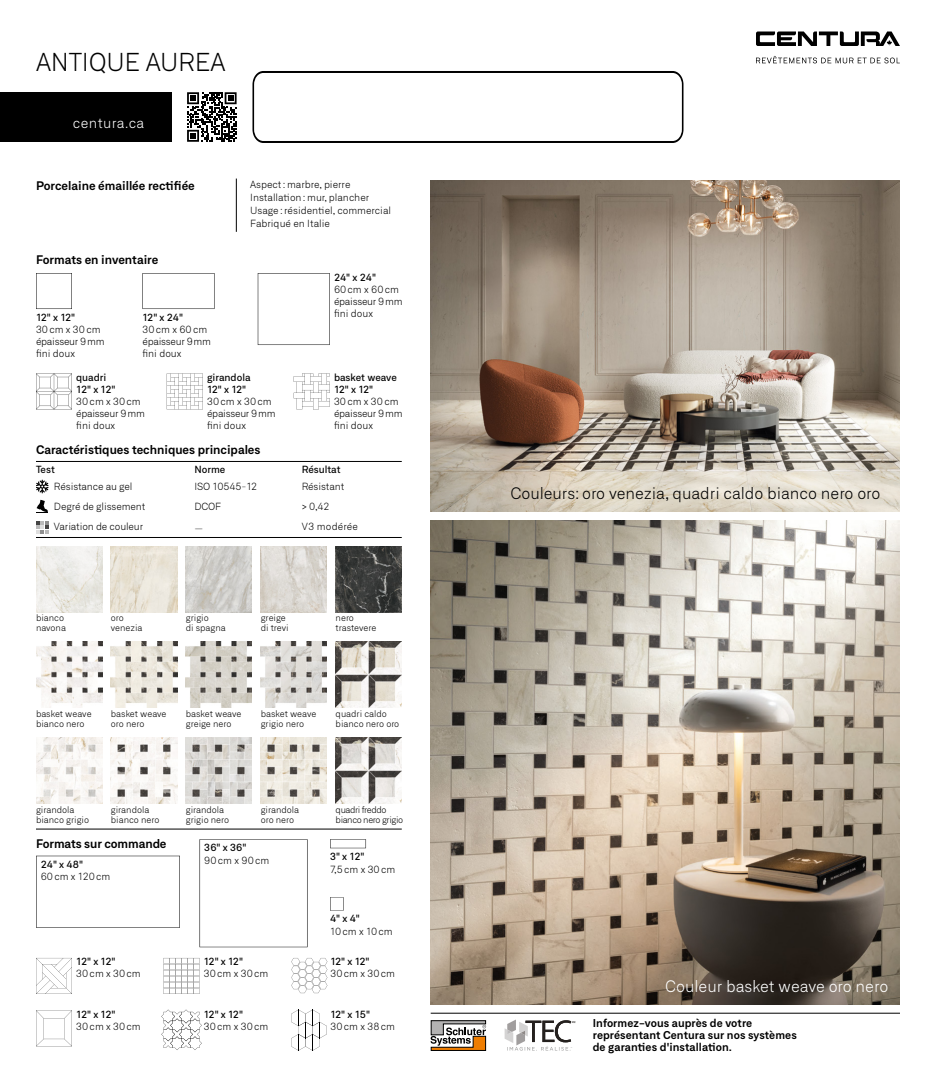
<style>
.page{position:relative;width:936px;height:1080px;background:#fff}
.page>*{position:absolute;margin:0;border:0;box-sizing:border-box;transform-origin:0 0}
.t1{font:300 25px "Neufile Grotesk";letter-spacing:-.01em;color:#000}
.t2{font:300 16px "Neufile Grotesk";color:#000}
.t3{font:300 16px "Neufile Grotesk";color:#fff}
.t4{font:300 14px "Neufile Grotesk";letter-spacing:.03em;color:#fff}
.t5{font:600 12px "Neufile Grotesk";color:#000}
.t6{font:600 11px/12px "Neufile Grotesk";letter-spacing:.01em;color:#000}
.t7{font:300 10px/12px "Neufile Grotesk";color:#000}
.t8{font:500 10px/12px "Neufile Grotesk";letter-spacing:-.005em;color:#000}
.t9{font:300 9px/10px "Neufile Grotesk";color:#000}
.t10{font:300 9px/10px "Neufile Grotesk";letter-spacing:-.04em;color:#000}
</style>
<div class="page">
<img style="left:431px;top:181px;width:469px;height:330px">
<img style="left:431px;top:521px;width:469px;height:484px">
<hr style="left:431px;top:1013px;width:469px;height:1px;background:#000">
<hr style="left:236px;top:179px;width:1px;height:53px;background:#000">
<hr style="left:36px;top:537px;width:366px;height:1px;background:#000">
<hr style="left:36px;top:829px;width:366px;height:1px;background:#000">
<svg style="left:36px;top:480px;width:13px;height:13px"></svg>
<hr style="left:36px;top:461px;width:366px;height:1px;background:#000">
<svg style="left:36px;top:500px;width:12px;height:13px"></svg>
<svg style="left:36px;top:521px;width:13px;height:13px"></svg>
<svg style="left:258px;top:273px;width:72px;height:72px"></svg>
<svg style="left:36px;top:856px;width:144px;height:72px"></svg>
<svg style="left:200px;top:839px;width:108px;height:108px"></svg>
<svg style="left:142px;top:273px;width:72px;height:36px"></svg>
<svg style="left:36px;top:273px;width:36px;height:36px"></svg>
<svg style="left:431px;top:1020px;width:55px;height:31px"></svg>
<svg style="left:505px;top:1020px;width:71px;height:31px"></svg>
<svg style="left:187px;top:92px;width:50px;height:50px"></svg>
<img style="left:36px;top:546px;width:66px;height:67px">
<img style="left:36px;top:642px;width:66px;height:66px">
<img style="left:36px;top:738px;width:66px;height:66px">
<img style="left:111px;top:546px;width:66px;height:67px">
<img style="left:111px;top:642px;width:66px;height:66px">
<img style="left:111px;top:738px;width:66px;height:66px">
<img style="left:186px;top:546px;width:66px;height:67px">
<img style="left:186px;top:642px;width:66px;height:66px">
<img style="left:186px;top:738px;width:66px;height:66px">
<img style="left:261px;top:546px;width:66px;height:67px">
<img style="left:261px;top:642px;width:66px;height:66px">
<img style="left:261px;top:738px;width:66px;height:66px">
<img style="left:336px;top:546px;width:66px;height:67px">
<img style="left:336px;top:642px;width:66px;height:66px">
<img style="left:336px;top:738px;width:66px;height:66px">
<svg style="left:36px;top:373px;width:36px;height:36px"></svg>
<svg style="left:167px;top:373px;width:36px;height:36px"></svg>
<svg style="left:294px;top:373px;width:36px;height:36px"></svg>
<svg style="left:291px;top:958px;width:36px;height:35px"></svg>
<svg style="left:161px;top:1010px;width:41px;height:40px"></svg>
<svg style="left:291px;top:1010px;width:36px;height:41px"></svg>
<svg style="left:36px;top:1010px;width:36px;height:36px"></svg>
<svg style="left:330px;top:839px;width:36px;height:9px"></svg>
<svg style="left:330px;top:897px;width:14px;height:14px"></svg>
<svg style="left:164px;top:958px;width:36px;height:36px"></svg>
<svg style="left:36px;top:958px;width:36px;height:36px"></svg>
<div style="left:0;top:92px;width:171px;height:50px;background:#000"></div>
<svg style="left:756px;top:56px;width:144px;height:7px"></svg>
<svg style="left:756px;top:32px;width:144px;height:14px"></svg>
<svg style="left:252px;top:71px;width:432px;height:72px"></svg>
<h1 class="t1" style="left:36px;top:46px;width:191px">ANTIQUE AUREA</h1>
<h3 class="t4" style="left:73px;top:114px;width:73px">centura.ca</h3>
<p class="t5" style="left:36px;top:177px;width:160px">Porcelaine émaillée rectifiée</p>
<p class="t7" style="left:250px;top:178px;width:142px;line-height:13px">Aspect: marbre, pierre<br>Installation: mur, plancher<br>Usage: résidentiel, commercial<br>Fabriqué en Italie</p>
<p class="t5" style="left:36px;top:252px;width:124px">Formats en inventaire</p>
<p class="t8" style="left:36px;top:311px;width:41px">12" x 12"</p>
<p class="t7" style="left:36px;top:323px;width:70px">30cm x 30cm épaisseur 9mm fini doux</p>
<p class="t8" style="left:76px;top:371px;width:41px">quadri<br>12" x 12"</p>
<p class="t7" style="left:76px;top:395px;width:70px">30cm x 30cm épaisseur 9mm fini doux</p>
<p class="t8" style="left:142px;top:311px;width:42px">12" x 24"</p>
<p class="t7" style="left:142px;top:323px;width:70px">30cm x 60cm épaisseur 9mm fini doux</p>
<p class="t8" style="left:207px;top:371px;width:45px">girandola<br>12" x 12"</p>
<p class="t7" style="left:207px;top:395px;width:70px">30cm x 30cm épaisseur 9mm fini doux</p>
<p class="t8" style="left:334px;top:271px;width:44px">24" x 24"</p>
<p class="t7" style="left:334px;top:283px;width:70px">60cm x 60cm épaisseur 9mm fini doux</p>
<p class="t8" style="left:334px;top:371px;width:64px">basket weave<br>12" x 12"</p>
<p class="t7" style="left:334px;top:395px;width:70px">30cm x 30cm épaisseur 9mm fini doux</p>
<p class="t5" style="left:36px;top:442px;width:226px">Caractéristiques techniques principales</p>
<p class="t8" style="left:36px;top:463px;width:20px">Test</p>
<p class="t8" style="left:194px;top:463px;width:33px">Norme</p>
<p class="t8" style="left:302px;top:463px;width:40px">Résultat</p>
<p class="t7" style="left:54px;top:476px;width:93px;line-height:20.2px">Résistance au gel<br>Degré de glissement<br>Variation de couleur</p>
<p class="t7" style="left:194px;top:476px;width:64px;line-height:20.2px">ISO 10545-12<br>DCOF</p>
<p class="t7" style="left:194px;top:522px;width:10px">—</p>
<p class="t7" style="left:302px;top:476px;width:58px;line-height:20.2px">Résistant<br>&gt; 0,42<br>V3 modérée</p>
<p class="t9" style="left:36px;top:613px;width:32px">bianco navona</p>
<p class="t9" style="left:111px;top:613px;width:33px">oro venezia</p>
<p class="t9" style="left:186px;top:613px;width:41px">grigio<br>di spagna</p>
<p class="t9" style="left:261px;top:613px;width:29px">greige di trevi</p>
<p class="t9" style="left:336px;top:613px;width:42px">nero trastevere</p>
<p class="t9" style="left:36px;top:708px;width:57px">basket weave bianco nero</p>
<p class="t9" style="left:111px;top:708px;width:57px">basket weave oro nero</p>
<p class="t9" style="left:186px;top:708px;width:57px">basket weave greige nero</p>
<p class="t9" style="left:261px;top:708px;width:57px">basket weave grigio nero</p>
<p class="t9" style="left:336px;top:708px;width:65px">quadri caldo bianco nero oro</p>
<p class="t9" style="left:36px;top:804px;width:55px">girandola bianco grigio</p>
<p class="t9" style="left:111px;top:804px;width:50px">girandola bianco nero</p>
<p class="t9" style="left:186px;top:804px;width:45px">girandola grigio nero</p>
<p class="t9" style="left:261px;top:804px;width:40px">girandola oro nero</p>
<p class="t5" style="left:36px;top:836px;width:132px">Formats sur commande</p>
<p class="t8" style="left:41px;top:858px;width:44px">24" x 48"</p>
<p class="t7" style="left:41px;top:870px;width:71px">60cm x 120cm</p>
<p class="t8" style="left:76px;top:956px;width:41px">12" x 12"</p>
<p class="t7" style="left:76px;top:968px;width:66px">30cm x 30cm</p>
<p class="t8" style="left:76px;top:1008px;width:41px">12" x 12"</p>
<p class="t7" style="left:76px;top:1020px;width:66px">30cm x 30cm</p>
<p class="t8" style="left:204px;top:842px;width:43px">36" x 36"</p>
<p class="t7" style="left:204px;top:855px;width:67px">90cm x 90cm</p>
<p class="t8" style="left:204px;top:956px;width:41px">12" x 12"</p>
<p class="t7" style="left:204px;top:968px;width:66px">30cm x 30cm</p>
<p class="t8" style="left:204px;top:1008px;width:41px">12" x 12"</p>
<p class="t7" style="left:204px;top:1020px;width:66px">30cm x 30cm</p>
<p class="t10" style="left:336px;top:804px;width:69px">quadri freddo bianco nero grigio</p>
<p class="t8" style="left:330px;top:850px;width:36px">3" x 12"</p>
<p class="t7" style="left:330px;top:863px;width:67px">7,5cm x 30cm</p>
<p class="t8" style="left:330px;top:913px;width:31px">4" x 4"</p>
<p class="t7" style="left:330px;top:926px;width:64px">10cm x 10cm</p>
<p class="t8" style="left:330px;top:956px;width:41px">12" x 12"</p>
<p class="t7" style="left:330px;top:968px;width:66px">30cm x 30cm</p>
<p class="t8" style="left:330px;top:1008px;width:41px">12" x 15"</p>
<p class="t7" style="left:330px;top:1020px;width:66px">30cm x 38cm</p>
<h2 class="t2" style="left:510px;top:483px;width:372px">Couleurs: oro venezia, quadri caldo bianco nero oro</h2>
<h2 class="t3" style="left:665px;top:977px;width:225px">Couleur basket weave oro nero</h2>
<p class="t6" style="left:593px;top:1016px;width:205px">Informez-vous auprès de votre représentant Centura sur nos systèmes de garanties d'installation.</p>
</div>
